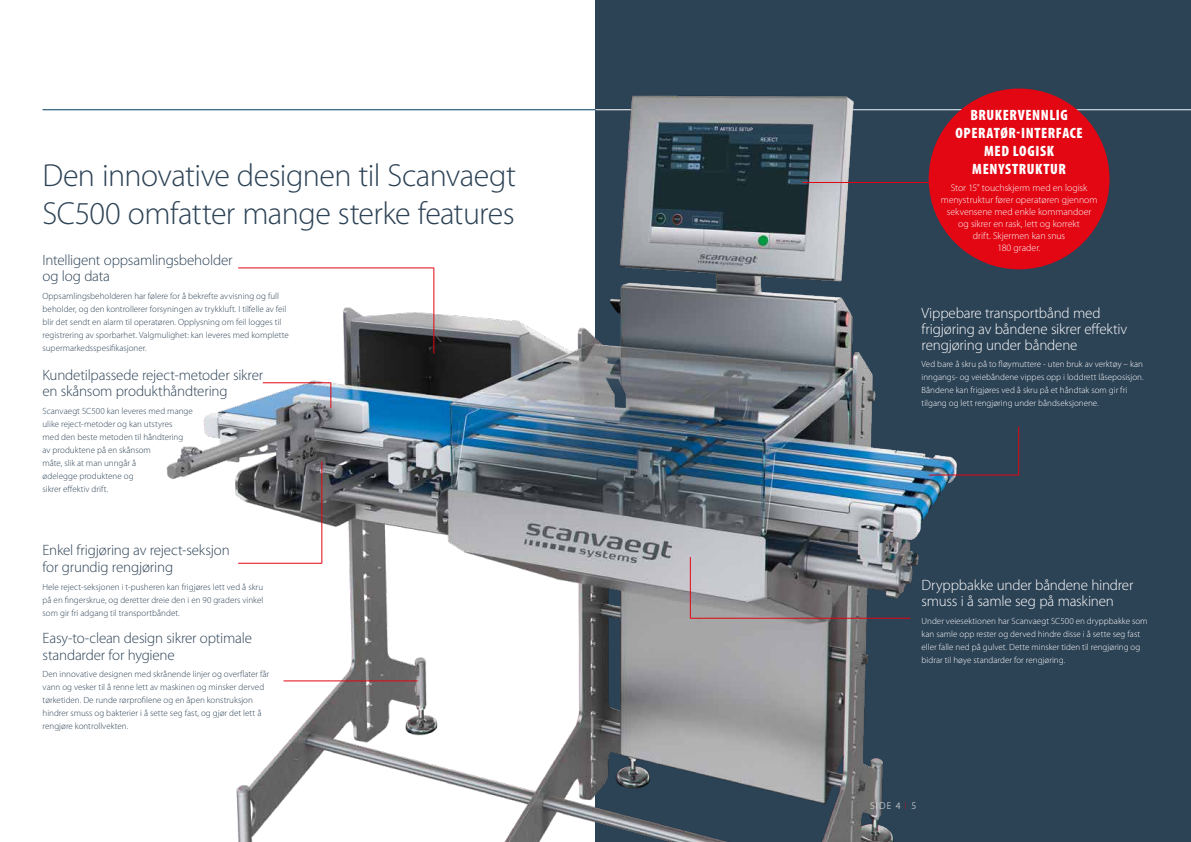
<style>
.page{position:relative;width:1191px;height:842px;background:#fff}
.page>*{position:absolute;margin:0;border:0;box-sizing:border-box;transform-origin:0 0}
.t1{font:300 32px/38px "Myriad Pro";letter-spacing:-.02em;color:#2c4255}
.t2{font:300 15px/17px "Myriad Pro";letter-spacing:-.015em;color:#2c4255}
.t3{font:300 15px/16px "Myriad Pro";letter-spacing:-.01em;color:#fff}
.t4{font:900 condensed 15px/18px "Myriad Pro";letter-spacing:.04em;color:#fff;text-align:center}
.t5{font:10px "Myriad MM 215 600";color:#fff}
.t6{font:300 9.8px/12px "Myriad Pro";color:#fff;text-align:center}
.t7{font:300 9px/13px "Myriad Pro";color:#2c4255}
.t8{font:300 9px/13px "Myriad Pro";color:#fff}
.s1{color:#e30613}
</style>
<div class="page">
<div style="left:595px;top:0;width:596px;height:842px;background:#2c4255"></div>
<hr style="left:43px;top:110px;width:552px;height:1px;background:#003b60">
<hr style="left:595px;top:110px;width:596px;height:1px;background:#fff">
<img style="left:144px;top:95px;width:831px;height:747px">
<hr style="left:263px;top:383px;width:68px;height:1px;background:#e30613">
<svg style="left:331px;top:383px;width:1px;height:25px"></svg>
<hr style="left:238px;top:563px;width:84px;height:1px;background:#e30613">
<hr style="left:322px;top:461px;width:1px;height:102px;background:#e30613">
<hr style="left:238px;top:268px;width:196px;height:1px;background:#e30613">
<hr style="left:434px;top:268px;width:1px;height:85px;background:#e30613">
<hr style="left:690px;top:618px;width:220px;height:1px;background:#e30613">
<hr style="left:690px;top:557px;width:1px;height:61px;background:#e30613">
<hr style="left:802px;top:182px;width:128px;height:1px;background:#e30613">
<div style="left:928px;top:89px;width:181px;height:180px;background:#e30613;border-radius:50%"></div>
<hr style="left:929px;top:475px;width:89px;height:1px;background:#e30613">
<hr style="left:1018px;top:426px;width:1px;height:49px;background:#e30613">
<hr style="left:283px;top:681px;width:135px;height:1px;background:#e30613">
<h1 class="t1" style="left:43px;top:156px;width:475px">Den innovative designen til Scanvaegt<br>SC500 omfatter mange sterke features</h1>
<h2 class="t2" style="left:43px;top:252px;width:192px;line-height:16px">Intelligent oppsamlingsbeholder og log data</h2>
<p class="t7" style="left:43px;top:289px;width:248px">Oppsamlingsbeholderen har følere for å bekrefte avvisning og full beholder, og den kontrollerer forsyningen av trykkluft. I tilfelle av feil blir det sendt en alarm til operatøren. Opplysning om feil logges til registrering av sporbarhet. Valgmulighet: kan leveres med komplette supermarkedsspesifikasjoner.</p>
<h2 class="t2" style="left:43px;top:367px;width:222px;line-height:16px">Kundetilpassede reject-metoder sikrer en skånsom produkthåndtering</h2>
<p class="t7" style="left:43px;top:404px;width:152px">Scanvaegt SC500 kan leveres med mange ulike reject-metoder og kan utstyres<br>med den beste metoden til håndtering av produktene på en skånsom<br>måte, slik at man unngår å<br>ødelegge produktene og<br>sikrer effektiv drift.</p>
<h2 class="t2" style="left:43px;top:541px;width:189px">Enkel frigjøring av reject-seksjon for grundig rengjøring</h2>
<p class="t7" style="left:43px;top:580px;width:222px;text-align:justify">Hele reject-seksjonen i t-pusheren kan frigjøres lett ved å skru på en fingerskrue, og deretter dreie den i en 90 graders vinkel som gir fri adgang til transportbåndet.</p>
<h2 class="t2" style="left:43px;top:629px;width:211px">Easy-to-clean design sikrer optimale standarder for hygiene</h2>
<p class="t7" style="left:43px;top:668px;width:228px">Den innovative designen med skrånende linjer og overflater får vann og vesker til å renne lett av maskinen og minsker derved tørketiden. De runde rørprofilene og en åpen konstruksjon hindrer smuss og bakterier i å sette seg fast, og gjør det lett å rengjøre kontrollvekten.</p>
<h2 class="t4" style="left:955px;top:105px;width:129px">BRUKERVENNLIG<br>OPERATØR-INTERFACE<br>MED LOGISK<br>MENYSTRUKTUR</h2>
<p class="t6" style="left:940px;top:182px;width:158px">Stor 15” touchskjerm med en logisk menystruktur fører operatøren gjennom sekvensene med enkle kommandoer og sikrer en rask, lett og korrekt<br>drift. Skjermen kan snus<br>180 grader.</p>
<h2 class="t3" style="left:921px;top:304px;width:207px">Vippebare transportbånd med frigjøring av båndene sikrer effektiv rengjøring under båndene</h2>
<p class="t8" style="left:921px;top:358px;width:223px">Ved bare å skru på to fløymuttere - uten bruk av verktøy – kan inngangs- og veiebåndene vippes opp i loddrett låseposisjon.<br>Båndene kan frigjøres ved å skru på et håndtak som gir fri tilgang og lett rengjøring under båndseksjonene.</p>
<h2 class="t3" style="left:921px;top:577px;width:213px">Dryppbakke under båndene hindrer smuss i å samle seg på maskinen</h2>
<p class="t8" style="left:921px;top:614px;width:227px">Under veiesektionen har Scanvaegt SC500 en dryppbakke som kan samle opp rester og derved hindre disse i å sette seg fast eller falle ned på gulvet. Dette minsker tiden til rengjøring og bidrar til høye standarder for rengjøring.</p>
<p class="t5" style="left:870px;top:801px;width:48px">SIDE 4 <span class="s1">I</span> 5</p>
</div>
